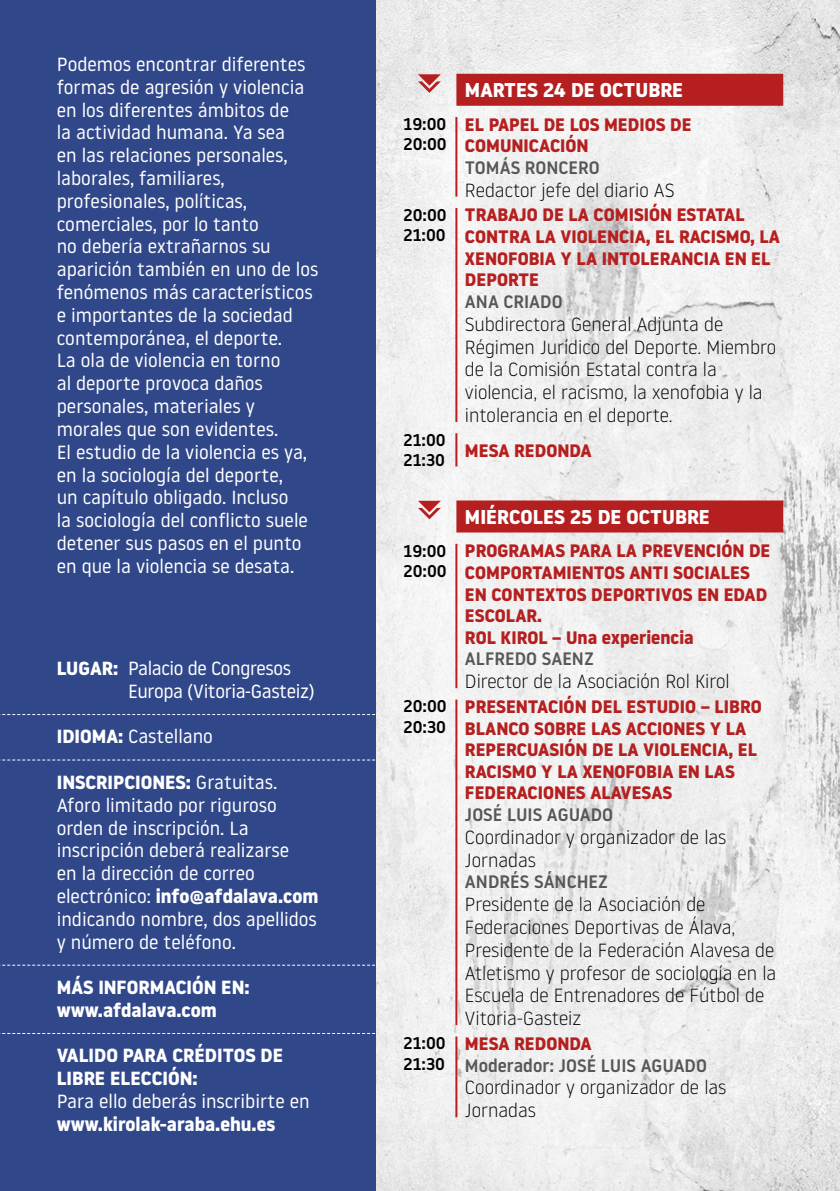
<style>
.page{position:relative;width:840px;height:1191px;background:#fff}
.page>*{position:absolute;margin:0;border:0;box-sizing:border-box;transform-origin:0 0}
.t1{font:700 20px "Noway";color:#fff}
.t2{font:19px/22.8px "Noway";color:#fff}
.t3{font:300 19px/22.8px "Noway";color:#000}
.t4{font:700 19px/22.8px "Noway";color:#fff}
.t5{font:19px/22.8px "Noway";letter-spacing:-.02em;color:#fff}
.t6{font:700 18px/21.6px "Noway";color:#b51f1f}
.t7{font:500 18px "Noway";color:#575756}
.t8{font:500 17px/20.4px "Noway";color:#000}
.s1{font-weight:700}
</style>
<div class="page">
<img style="left:375px;top:0;width:464px;height:1191px">
<svg style="left:456px;top:74px;width:326px;height:458px;fill:#eee"></svg>
<hr style="left:455px;top:117px;width:2px;height:80px;background:#b51f1f">
<hr style="left:455px;top:208px;width:2px;height:214px;background:#b51f1f">
<hr style="left:455px;top:433px;width:2px;height:33px;background:#b51f1f">
<hr style="left:455px;top:544px;width:2px;height:144px;background:#b51f1f">
<hr style="left:455px;top:699px;width:2px;height:326px;background:#b51f1f">
<hr style="left:455px;top:1036px;width:2px;height:81px;background:#b51f1f">
<div style="left:0;top:0;width:375px;height:1191px;background:#30478a"></div>
<svg style="left:0;top:714px;width:375px;height:1px"></svg>
<svg style="left:0;top:759px;width:375px;height:1px"></svg>
<svg style="left:0;top:964px;width:375px;height:1px"></svg>
<svg style="left:0;top:1033px;width:375px;height:1px"></svg>
<svg style="left:418px;top:74px;width:22px;height:19px"></svg>
<svg style="left:418px;top:501px;width:22px;height:18px"></svg>
<p class="t2" style="left:57px;top:52px;width:263px">Podemos encontrar diferentes formas de agresión y violencia en los diferentes ámbitos de<br>la actividad humana. Ya sea<br>en las relaciones personales, laborales, familiares, profesionales, políticas, comerciales, por lo tanto<br>no debería extrañarnos su aparición también en uno de los fenómenos más característicos e importantes de la sociedad contemporánea, el deporte.<br>La ola de violencia en torno<br>al deporte provoca daños personales, materiales y morales que son evidentes.<br>El estudio de la violencia es ya, en la sociología del deporte,<br>un capítulo obligado. Incluso<br>la sociología del conflicto suele detener sus pasos en el punto en que la violencia se desata.</p>
<p class="t5" style="left:128px;top:656px;width:188px;text-indent:-71px"><span class="s1">LUGAR:</span> Palacio de Congresos<br>Europa (Vitoria-Gasteiz)</p>
<p class="t2" style="left:57px;top:724px;width:158px"><span class="s1">IDIOMA:</span> Castellano</p>
<p class="t2" style="left:57px;top:770px;width:263px"><span class="s1">INSCRIPCIONES:</span> Gratuitas.<br>Aforo limitado por riguroso orden de inscripción. La inscripción deberá realizarse<br>en la dirección de correo electrónico: <span class="s1">info@afdalava.com </span>indicando nombre, dos apellidos y número de teléfono.</p>
<p class="t4" style="left:57px;top:976px;width:194px">MÁS INFORMACIÓN EN: www.afdalava.com</p>
<p class="t4" style="left:57px;top:1044px;width:228px">VALIDO PARA CRÉDITOS DE<br>LIBRE ELECCIÓN:</p>
<p class="t2" style="left:57px;top:1089px;width:254px">Para ello deberás inscribirte en</p>
<p class="t4" style="left:57px;top:1112px;width:220px">www.kirolak-araba.ehu.es</p>
<p class="t1" style="left:464px;top:79px;width:220px">MARTES 24 DE OCTUBRE</p>
<p class="t8" style="left:403px;top:113px;width:45px">19:00<br>20:00</p>
<p class="t6" style="left:464px;top:114px;width:228px">EL PAPEL DE LOS MEDIOS DE<br>COMUNICACIÓN</p>
<p class="t7" style="left:464px;top:155px;width:136px">TOMÁS RONCERO</p>
<p class="t3" style="left:464px;top:178px;width:211px">Redactor jefe del diario AS</p>
<p class="t8" style="left:403px;top:204px;width:45px">20:00<br>21:00</p>
<p class="t6" style="left:464px;top:204px;width:316px">TRABAJO DE LA COMISIÓN ESTATAL<br>CONTRA LA VIOLENCIA, EL RACISMO, LA<br>XENOFOBIA Y LA INTOLERANCIA EN EL<br>DEPORTE</p>
<p class="t7" style="left:464px;top:289px;width:99px">ANA CRIADO</p>
<p class="t3" style="left:464px;top:312px;width:312px">Subdirectora General Adjunta de Régimen Jurídico del Deporte. Miembro de la Comisión Estatal contra la violencia, el racismo, la xenofobia y la intolerancia en el deporte.</p>
<p class="t8" style="left:403px;top:429px;width:44px">21:00<br>21:30</p>
<p class="t6" style="left:464px;top:439px;width:128px">MESA REDONDA</p>
<p class="t1" style="left:464px;top:505px;width:246px">MIÉRCOLES 25 DE OCTUBRE</p>
<p class="t8" style="left:403px;top:540px;width:45px">19:00<br>20:00</p>
<p class="t6" style="left:464px;top:540px;width:307px">PROGRAMAS PARA LA PREVENCIÓN DE<br>COMPORTAMIENTOS ANTI SOCIALES<br>EN CONTEXTOS DEPORTIVOS EN EDAD<br>ESCOLAR.<br>ROL KIROL – Una experiencia</p>
<p class="t7" style="left:464px;top:646px;width:130px">ALFREDO SAENZ</p>
<p class="t3" style="left:464px;top:669px;width:266px">Director de la Asociación Rol Kirol</p>
<p class="t8" style="left:403px;top:696px;width:45px">20:00<br>20:30</p>
<p class="t6" style="left:464px;top:696px;width:298px">PRESENTACIÓN DEL ESTUDIO – LIBRO<br>BLANCO SOBRE LAS ACCIONES Y LA<br>REPERCUASIÓN DE LA VIOLENCIA, EL<br>RACISMO Y LA XENOFOBIA EN LAS<br>FEDERACIONES ALAVESAS</p>
<p class="t7" style="left:464px;top:802px;width:150px">JOSÉ LUIS AGUADO</p>
<p class="t3" style="left:464px;top:825px;width:263px">Coordinador y organizador de las<br>Jornadas</p>
<p class="t7" style="left:464px;top:869px;width:144px">ANDRÉS SÁNCHEZ</p>
<p class="t3" style="left:464px;top:892px;width:312px">Presidente de la Asociación de Federaciones Deportivas de Álava, Presidente de la Federación Alavesa de Atletismo y profesor de sociología en la Escuela de Entrenadores de Fútbol de Vitoria-Gasteiz</p>
<p class="t8" style="left:403px;top:1032px;width:44px">21:00<br>21:30</p>
<p class="t6" style="left:464px;top:1033px;width:128px">MESA REDONDA</p>
<p class="t7" style="left:464px;top:1052px;width:243px">Moderador: JOSÉ LUIS AGUADO</p>
<p class="t3" style="left:464px;top:1075px;width:263px">Coordinador y organizador de las<br>Jornadas</p>
</div>
